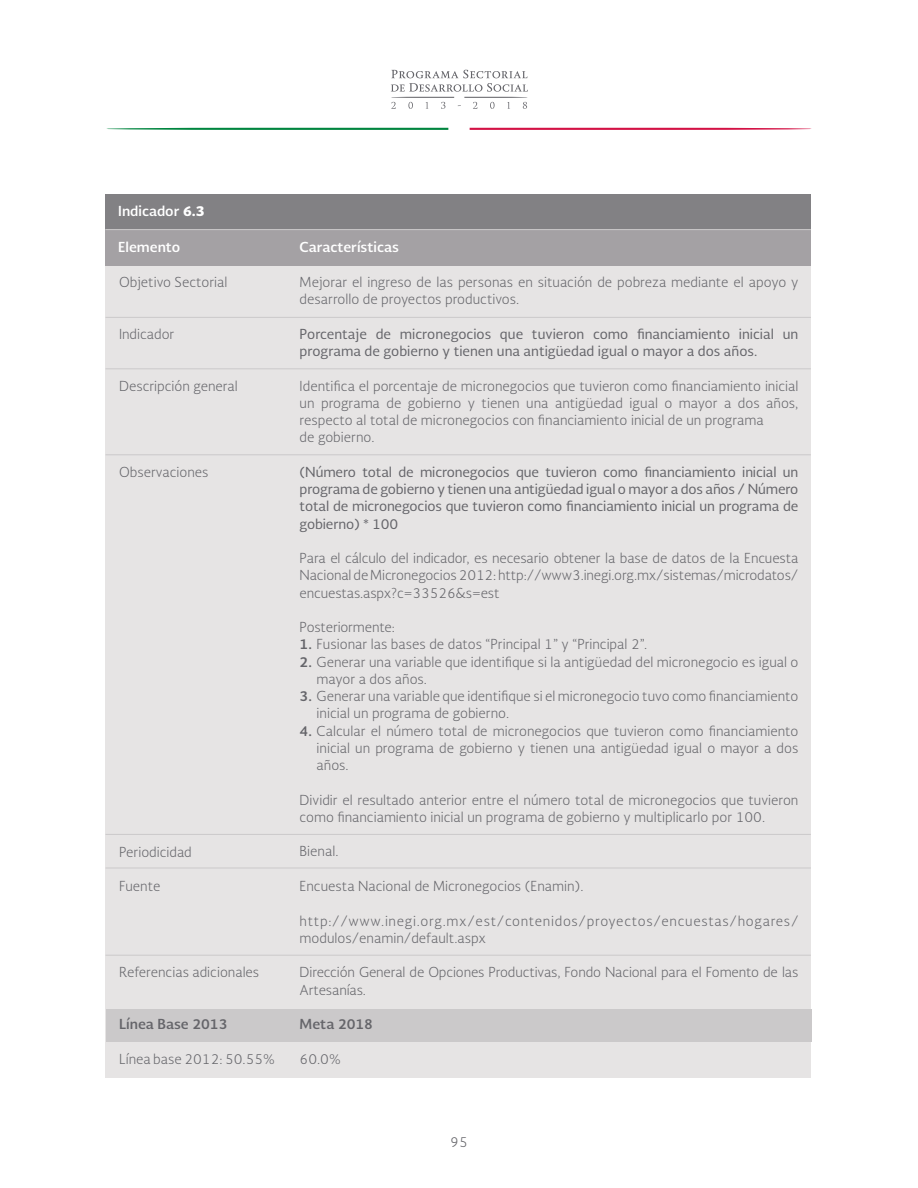
<style>
.page{position:relative;width:918px;height:1188px;background:#fff}
.page>*{position:absolute;margin:0;border:0;box-sizing:border-box;transform-origin:0 0}
.t1{font:300 13.5px/17.2px "Soberana Sans";color:#65656a}
.t2{font:13.5px/17.2px "Soberana Sans";color:#65656a}
.t3{font:300 13.5px/17.2px "Soberana Sans";letter-spacing:.05em;color:#65656a}
.t4{font:700 13.5px "Soberana Sans";color:#fff}
.t5{font:700 13.5px "Soberana Sans";color:#65656a}
.s1{font-weight:900}
.s2{font-weight:700}
</style>
<div class="page">
<svg style="left:106px;top:128px;width:342px;height:2px"></svg>
<svg style="left:470px;top:128px;width:342px;height:2px"></svg>
<svg style="left:391px;top:70px;width:137px;height:39px"></svg>
<div style="left:105px;top:230px;width:706px;height:847px;background:#e6e4e4"></div>
<div style="left:106px;top:1009px;width:706px;height:33px;background:#cbc9ca"></div>
<div style="left:105px;top:194px;width:706px;height:36px;background:#828184"></div>
<div style="left:105px;top:230px;width:706px;height:36px;background:#a4a1a4"></div>
<hr style="left:105px;top:229px;width:706px;height:1px;background:#cbc9ca">
<hr style="left:105px;top:317px;width:706px;height:1px;background:#cbc9ca">
<hr style="left:105px;top:368px;width:706px;height:1px;background:#cbc9ca">
<hr style="left:105px;top:454px;width:706px;height:1px;background:#cbc9ca">
<hr style="left:105px;top:834px;width:706px;height:1px;background:#cbc9ca">
<hr style="left:105px;top:868px;width:706px;height:1px;background:#cbc9ca">
<hr style="left:105px;top:955px;width:706px;height:1px;background:#cbc9ca">
<p class="t4" style="left:118px;top:202px;width:88px">Indicador <span class="s1">6.3</span></p>
<p class="t4" style="left:118px;top:238px;width:64px">Elemento</p>
<p class="t4" style="left:299px;top:238px;width:101px">Características</p>
<p class="t1" style="left:119px;top:273px;width:110px">Objetivo Sectorial</p>
<p class="t1" style="left:119px;top:325px;width:57px">Indicador</p>
<p class="t1" style="left:119px;top:377px;width:120px">Descripción general</p>
<p class="t1" style="left:119px;top:463px;width:91px">Observaciones</p>
<p class="t1" style="left:119px;top:843px;width:74px">Periodicidad</p>
<p class="t1" style="left:119px;top:877px;width:43px">Fuente</p>
<p class="t1" style="left:119px;top:963px;width:142px">Referencias adicionales</p>
<p class="t5" style="left:119px;top:1015px;width:110px">Línea Base 2013</p>
<p class="t1" style="left:119px;top:1050px;width:157px">Línea base 2012: 50.55%</p>
<p class="t1" style="left:300px;top:273px;width:500px">Mejorar el ingreso de las personas en situación de pobreza mediante el apoyo y desarrollo de proyectos productivos.</p>
<p class="t2" style="left:300px;top:325px;width:500px">Porcentaje de micronegocios que tuvieron como financiamiento inicial un programa de gobierno y tienen una antigüedad igual o mayor a dos años.</p>
<p class="t1" style="left:300px;top:377px;width:500px">Identifica el porcentaje de micronegocios que tuvieron como financiamiento inicial un programa de gobierno y tienen una antigüedad igual o mayor a dos años, respecto al total de micronegocios con financiamiento inicial de un programa<br>de gobierno.</p>
<p class="t2" style="left:300px;top:463px;width:500px;text-align:justify">(Número total de micronegocios que tuvieron como financiamiento inicial un programa de gobierno y tienen una antigüedad igual o mayor a dos años / Número total de micronegocios que tuvieron como financiamiento inicial un programa de gobierno) * 100</p>
<p class="t1" style="left:300px;top:549px;width:500px;text-align:justify">Para el cálculo del indicador, es necesario obtener la base de datos de la Encuesta Nacional de Micronegocios 2012: http://www3.inegi.org.mx/sistemas/microdatos/ encuestas.aspx?c=33526&amp;s=est</p>
<p class="t1" style="left:300px;top:618px;width:97px">Posteriormente:</p>
<p class="t1" style="left:300px;top:635px;width:349px"><span class="s2">1.</span> Fusionar las bases de datos “Principal 1” y “Principal 2”.</p>
<p class="t1" style="left:317px;top:653px;width:483px;text-indent:-17px"><span class="s2">2.</span> Generar una variable que identifique si la antigüedad del micronegocio es igual o mayor a dos años.</p>
<p class="t1" style="left:317px;top:687px;width:483px;text-indent:-17px"><span class="s2">3.</span> Generar una variable que identifique si el micronegocio tuvo como financiamiento inicial un programa de gobierno.</p>
<p class="t1" style="left:317px;top:722px;width:483px;text-align:justify;text-indent:-17px"><span class="s2">4.</span> Calcular el número total de micronegocios que tuvieron como financiamiento inicial un programa de gobierno y tienen una antigüedad igual o mayor a dos años.</p>
<p class="t1" style="left:300px;top:791px;width:500px">Dividir el resultado anterior entre el número total de micronegocios que tuvieron como financiamiento inicial un programa de gobierno y multiplicarlo por 100.</p>
<p class="t1" style="left:300px;top:843px;width:40px">Bienal.</p>
<p class="t1" style="left:300px;top:877px;width:285px">Encuesta Nacional de Micronegocios (Enamin).</p>
<p class="t3" style="left:300px;top:912px;width:500px">http://www.inegi.org.mx/est/contenidos/proyectos/encuestas/hogares/ modulos/enamin/default.aspx</p>
<p class="t1" style="left:300px;top:963px;width:500px">Dirección General de Opciones Productivas, Fondo Nacional para el Fomento de las<br>Artesanías.</p>
<p class="t5" style="left:300px;top:1015px;width:75px">Meta 2018</p>
<p class="t1" style="left:300px;top:1050px;width:43px">60.0%</p>
<p class="t1" style="left:450px;top:1133px;width:19px">95</p>
</div>
